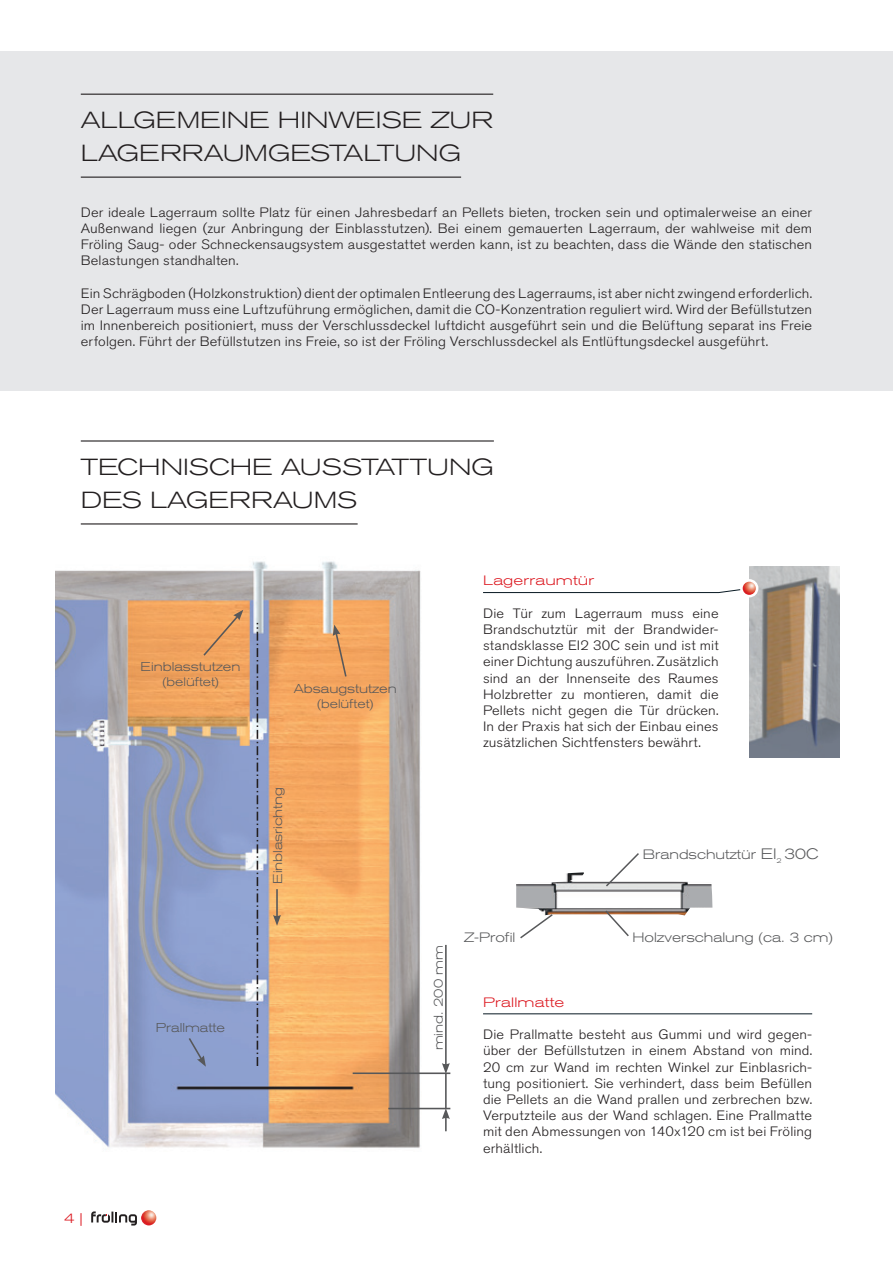
<style>
.page{position:relative;width:893px;height:1263px;background:#fff}
.page>*{position:absolute;margin:0;border:0;box-sizing:border-box;transform-origin:0 0}
.t1{font:300 expanded 23.1px "Akzidenz Grotesk BQ";color:#231f20;scale:1.08 1}
.t2{font:300 13.5px/16.2px "Akzidenz Grotesk BQ";letter-spacing:.01em;color:#231f20;text-align:justify;scale:1.08 1}
.t3{font:300 expanded 13.5px "Akzidenz Grotesk BQ";color:#57585a}
.t4{font:300 expanded 13.5px "Akzidenz Grotesk BQ";letter-spacing:.015em;color:#dc1820;scale:1.08 1}
.t5{font:300 expanded 12.75px "Akzidenz Grotesk BQ";color:#57585a}
.t6{font:300 expanded 12.3px "Akzidenz Grotesk BQ";color:#57585a}
.s1{font-size:15px}
</style>
<div class="page">
<div style="left:0;top:52px;width:893px;height:339px;background:#e6e7e9"></div>
<svg style="left:91px;top:1211px;width:46px;height:14px"></svg>
<img style="left:141px;top:1210px;width:15px;height:15px;border-radius:8px">
<img style="left:749px;top:567px;width:90px;height:191px">
<img style="left:55px;top:561px;width:368px;height:587px">
<hr style="left:388px;top:1108px;width:62px;height:1px;background:#57585a">
<hr style="left:353px;top:1072px;width:97px;height:2px;background:#57585a">
<svg style="left:442px;top:1109px;width:8px;height:22px"></svg>
<hr style="left:445px;top:945px;width:2px;height:120px;background:#57585a">
<svg style="left:442px;top:1063px;width:8px;height:10px"></svg>
<hr style="left:445px;top:1073px;width:2px;height:35px;background:#57585a">
<svg style="left:187px;top:1036px;width:19px;height:31px"></svg>
<svg style="left:257px;top:623px;width:1px;height:443px"></svg>
<hr style="left:276px;top:889px;width:2px;height:28px;background:#57585a">
<svg style="left:273px;top:915px;width:8px;height:11px"></svg>
<svg style="left:202px;top:610px;width:41px;height:47px;background:#e9a05e"></svg>
<svg style="left:333px;top:624px;width:15px;height:54px"></svg>
<img style="left:516px;top:872px;width:196px;height:43px">
<svg style="left:604px;top:853px;width:37px;height:35px"></svg>
<svg style="left:518px;top:913px;width:36px;height:26px"></svg>
<svg style="left:604px;top:909px;width:26px;height:28px"></svg>
<hr style="left:81px;top:177px;width:380px;height:1px;background:#231f20">
<hr style="left:81px;top:94px;width:412px;height:1px;background:#231f20">
<hr style="left:81px;top:523px;width:277px;height:1px;background:#231f20">
<hr style="left:81px;top:440px;width:413px;height:2px;background:#231f20">
<div style="left:740px;top:579px;width:18px;height:18px;background:#fff;border-radius:50%"></div>
<svg style="left:483px;top:582px;width:273px;height:13px"></svg>
<hr style="left:483px;top:1013px;width:329px;height:1px;background:#071822">
<p class="t1" style="left:81px;top:107px;width:383px">ALLGEMEINE HINWEISE ZUR</p>
<p class="t1" style="left:81px;top:140px;width:354px">LAGERRAUMGESTALTUNG</p>
<p class="t2" style="left:81px;top:204px;width:679px">Der ideale Lagerraum sollte Platz für einen Jahresbedarf an Pellets bieten, trocken sein und optimalerweise an einer Außenwand liegen (zur Anbringung der Einblasstutzen). Bei einem gemauerten Lagerraum, der wahlweise mit dem Fröling Saug- oder Schneckensaugsystem ausgestattet werden kann, ist zu beachten, dass die Wände den statischen Belastungen standhalten.</p>
<p class="t2" style="left:81px;top:285px;width:679px">Ein Schrägboden (Holzkonstruktion) dient der optimalen Entleerung des Lagerraums, ist aber nicht zwingend erforderlich.<br>Der Lagerraum muss eine Luftzuführung ermöglichen, damit die CO-Konzentration reguliert wird. Wird der Befüllstutzen im Innenbereich positioniert, muss der Verschlussdeckel luftdicht ausgeführt sein und die Belüftung separat ins Freie erfolgen. Führt der Befüllstutzen ins Freie, so ist der Fröling Verschlussdeckel als Entlüftungsdeckel ausgeführt.</p>
<p class="t1" style="left:81px;top:453px;width:384px">TECHNISCHE AUSSTATTUNG</p>
<p class="t1" style="left:81px;top:486px;width:258px">DES LAGERRAUMS</p>
<p class="t5" style="left:140px;top:659px;width:101px">Einblasstutzen</p>
<p class="t6" style="left:162px;top:675px;width:59px">(belüftet)</p>
<p class="t5" style="left:294px;top:681px;width:104px">Absaugstutzen</p>
<p class="t6" style="left:317px;top:696px;width:59px">(belüftet)</p>
<p class="t5" style="left:270px;top:884px;width:99px;rotate:-90deg">Einblasrichtng</p>
<p class="t5" style="left:156px;top:1021px;width:70px">Prallmatte</p>
<p class="t4" style="left:64px;top:1210px;width:19px">4 |</p>
<p class="t4" style="left:483px;top:573px;width:104px">Lagerraumtür</p>
<p class="t2" style="left:483px;top:605px;width:220px">Die Tür zum Lagerraum muss eine Brandschutztür mit der Brandwider&shy;standsklasse EI2 30C sein und ist mit einer Dichtung auszuführen. Zusätzlich sind an der Innenseite des Raumes Holzbretter zu montieren, damit die Pellets nicht gegen die Tür drücken.<br>In der Praxis hat sich der Einbau eines zusätzlichen Sichtfensters bewährt.</p>
<p class="t3" style="left:643px;top:846px;width:177px">Brandschutztür <span class="s1">EI</span><sub>2</sub> <span class="s1">30C</span></p>
<p class="t5" style="left:431px;top:1050px;width:107px;rotate:-90deg">mind. 200 mm</p>
<p class="t3" style="left:464px;top:929px;width:53px">Z-Profil</p>
<p class="t3" style="left:632px;top:929px;width:202px">Holzverschalung (ca. 3 cm)</p>
<p class="t4" style="left:483px;top:994px;width:77px">Prallmatte</p>
<p class="t2" style="left:483px;top:1027px;width:306px">Die Prallmatte besteht aus Gummi und wird gegen&shy;über der Befüllstutzen in einem Abstand von mind.<br>20 cm zur Wand im rechten Winkel zur Einblasrich&shy;tung positioniert. Sie verhindert, dass beim Befüllen die Pellets an die Wand prallen und zerbrechen bzw.<br>Verputzteile aus der Wand schlagen. Eine Prallmatte mit den Abmessungen von 140x120 cm ist bei Fröling erhältlich.</p>
</div>
